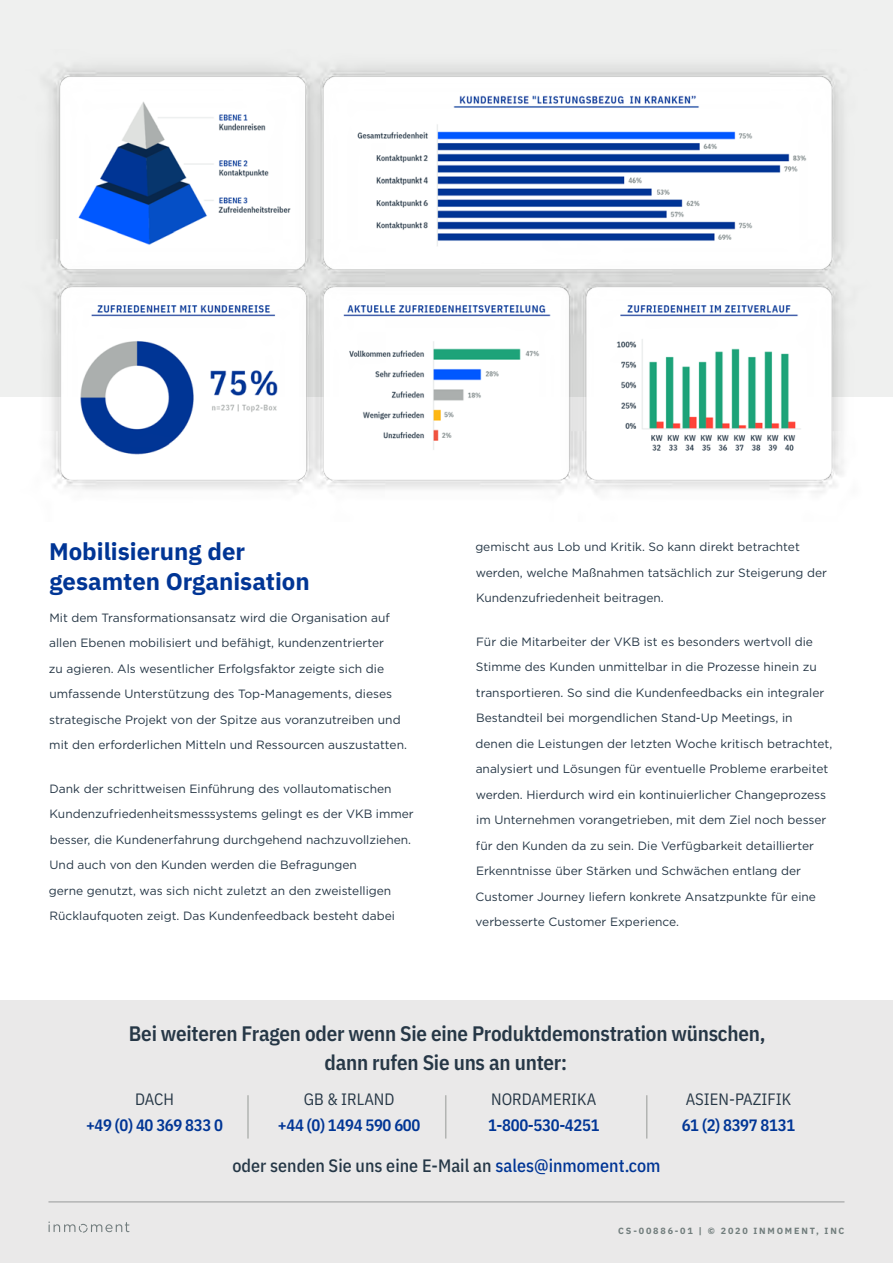
<style>
.page{position:relative;width:893px;height:1263px;background:#fff}
.page>*{position:absolute;margin:0;border:0;box-sizing:border-box;transform-origin:0 0}
.t1{font:700 24px/30px "IBM Plex Sans";color:#003595}
.t2{font:600 21px/28.5px "IBM Plex Sans Cond";letter-spacing:-.01em;color:#263746;text-align:center}
.t3{font:500 18px "IBM Plex Sans Cond";color:#253746}
.t4{font:600 16.5px "IBM Plex Sans Cond";letter-spacing:-.02em;color:#003595}
.t5{font:16.5px "IBM Plex Sans Cond";color:#263746}
.t6{font:12px/25.5px "Gotham";color:#263746}
.t7{font:700 9px "IBM Plex Sans";letter-spacing:.2em;color:#717d7c}
.s1{color:#003595}
</style>
<div class="page">
<div style="left:0;top:1000px;width:893px;height:263px;background:#eae9e9"></div>
<hr style="left:48px;top:1201px;width:796px;height:1px;background:#b3b4b4">
<hr style="left:247px;top:1095px;width:2px;height:43px;background:#b2b4b2">
<hr style="left:445px;top:1095px;width:1px;height:43px;background:#b2b4b2">
<hr style="left:646px;top:1095px;width:1px;height:43px;background:#b2b4b2">
<svg style="left:48px;top:1221px;width:81px;height:11px"></svg>
<div style="left:0;top:0;width:893px;height:397px;background:#eff0ef"></div>
<img style="left:47px;top:65px;width:797px;height:428px">
<h1 class="t1" style="left:49px;top:535px;width:262px">Mobilisierung der gesamten Organisation</h1>
<p class="t6" style="left:49px;top:604px;width:360px">Mit dem Transformationsansatz wird die Organisation auf allen Ebenen mobilisiert und befähigt, kundenzentrierter<br>zu agieren. Als wesentlicher Erfolgsfaktor zeigte sich die umfassende Unterstützung des Top-Managements, dieses strategische Projekt von der Spitze aus voranzutreiben und mit den erforderlichen Mitteln und Ressourcen auszustatten.</p>
<p class="t6" style="left:49px;top:775px;width:366px">Dank der schrittweisen Einführung des vollautomatischen Kundenzufriedenheitsmesssystems gelingt es der VKB immer besser, die Kundenerfahrung durchgehend nachzuvollziehen.<br>Und auch von den Kunden werden die Befragungen<br>gerne genutzt, was sich nicht zuletzt an den zweistelligen Rücklaufquoten zeigt. Das Kundenfeedback besteht dabei</p>
<p class="t6" style="left:475px;top:534px;width:353px">gemischt aus Lob und Kritik. So kann direkt betrachtet werden, welche Maßnahmen tatsächlich zur Steigerung der<br>Kundenzufriedenheit beitragen.</p>
<p class="t6" style="left:476px;top:628px;width:358px">Für die Mitarbeiter der VKB ist es besonders wertvoll die Stimme des Kunden unmittelbar in die Prozesse hinein zu transportieren. So sind die Kundenfeedbacks ein integraler Bestandteil bei morgendlichen Stand-Up Meetings, in<br>denen die Leistungen der letzten Woche kritisch betrachtet, analysiert und Lösungen für eventuelle Probleme erarbeitet werden. Hierdurch wird ein kontinuierlicher Changeprozess im Unternehmen vorangetrieben, mit dem Ziel noch besser für den Kunden da zu sein. Die Verfügbarkeit detaillierter Erkenntnisse über Stärken und Schwächen entlang der Customer Journey liefern konkrete Ansatzpunkte für eine verbesserte Customer Experience.</p>
<h2 class="t2" style="left:129px;top:1017px;width:638px">Bei weiteren Fragen oder wenn Sie eine Produktdemonstration wünschen, dann rufen Sie uns an unter:</h2>
<h3 class="t5" style="left:135px;top:1086px;width:40px">DACH</h3>
<h3 class="t4" style="left:86px;top:1112px;width:139px">+49 (0) 40 369 833 0</h3>
<h3 class="t5" style="left:304px;top:1086px;width:92px">GB &amp; IRLAND</h3>
<h3 class="t4" style="left:278px;top:1112px;width:144px">+44 (0) 1494 590 600</h3>
<h3 class="t5" style="left:491px;top:1086px;width:107px">NORDAMERIKA</h3>
<h3 class="t4" style="left:488px;top:1112px;width:113px">1-800-530-4251</h3>
<h3 class="t3" style="left:232px;top:1152px;width:430px">oder senden Sie uns eine E-Mail an <span class="s1">sales@inmoment.com</span></h3>
<h3 class="t5" style="left:686px;top:1086px;width:107px">ASIEN-PAZIFIK</h3>
<h3 class="t4" style="left:682px;top:1112px;width:115px">61 (2) 8397 8131</h3>
<p class="t7" style="left:618px;top:1223px;width:228px">CS-00886-01 | © 2020 INMOMENT, INC</p>
</div>
